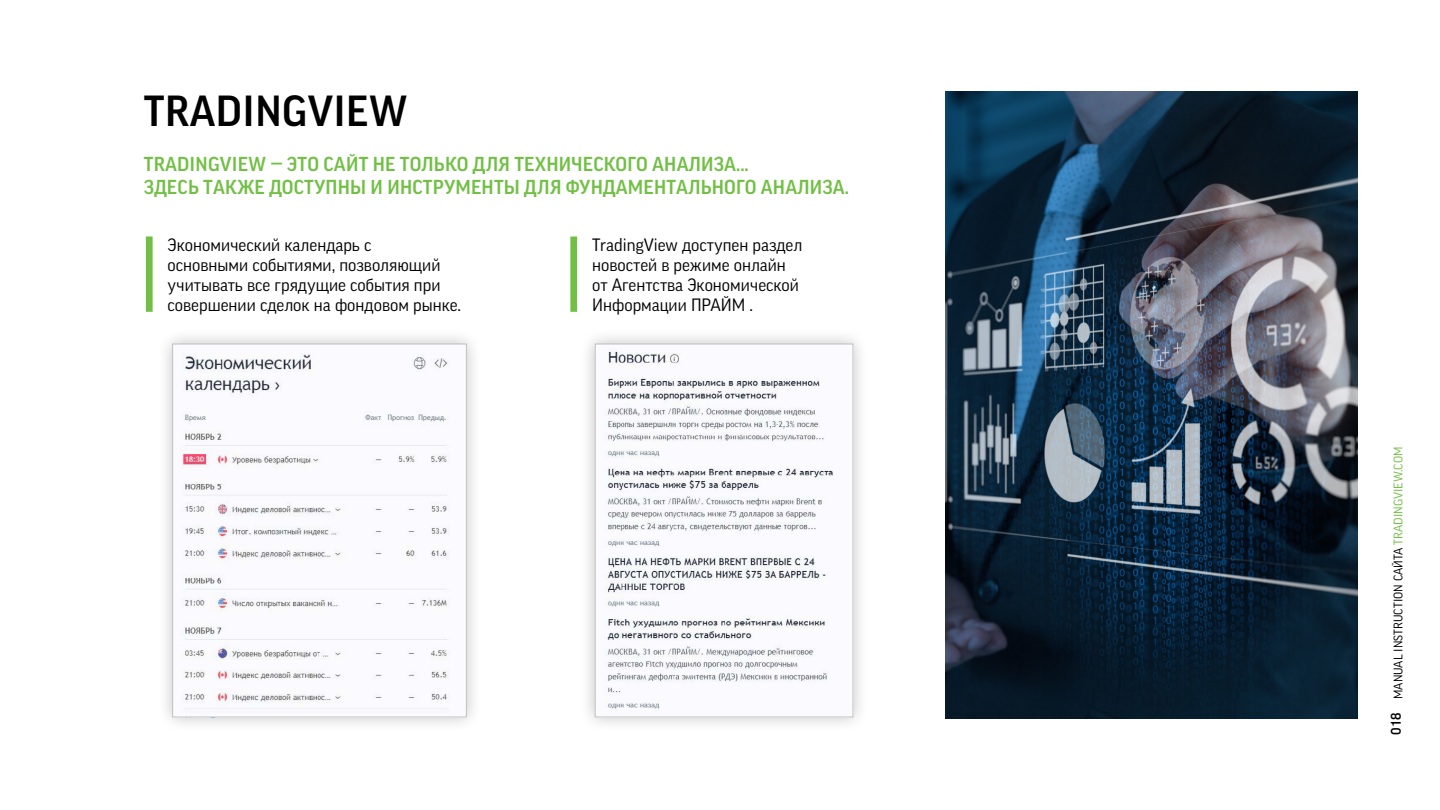
<style>
.page{position:relative;width:1440px;height:810px;background:#fff}
.page>*{position:absolute;margin:0;border:0;box-sizing:border-box;transform-origin:0 0}
.заг_титул{font:500 42px "Good Pro";letter-spacing:.01em;color:#000}
.t1{font:500 19.5px "Good Pro";letter-spacing:.01em;color:#71bf44}
.текст_1{font:17.25px/20.1px "Good Pro";color:#000}
.t2{font:12px "Good Pro";color:#000}
.s1{color:#71bf44}
</style>
<div class="page">
<div style="left:157px;top:328px;width:325px;height:405px;background:#000;opacity:.25"></div>
<img style="left:174px;top:346px;width:291px;height:369px">
<div style="left:172px;top:344px;width:295px;height:373px;border:1px solid #bfbfbf"></div>
<div style="left:579px;top:328px;width:290px;height:405px;background:#000;opacity:.25"></div>
<img style="left:597px;top:346px;width:254px;height:369px">
<div style="left:595px;top:344px;width:258px;height:373px;border:1px solid #bfbfbf"></div>
<div style="left:146px;top:237px;width:7px;height:75px;background:#71bf44"></div>
<div style="left:570px;top:237px;width:7px;height:75px;background:#71bf44"></div>
<img style="left:946px;top:91px;width:412px;height:628px">
<p class="заг_титул" style="left:144px;top:87px;width:265px">TRADINGVIEW</p>
<p class="t1" style="left:144px;top:153px;width:606px">TRADINGVIEW — ЭТО САЙТ НЕ ТОЛЬКО ДЛЯ ТЕХНИЧЕСКОГО АНАЛИЗА...</p>
<p class="t1" style="left:144px;top:176px;width:707px">ЗДЕСЬ ТАКЖЕ ДОСТУПНЫ И ИНСТРУМЕНТЫ ДЛЯ ФУНДАМЕНТАЛЬНОГО АНАЛИЗА.</p>
<p class="текст_1" style="left:168px;top:234px;width:205px">Экономический календарь с</p>
<p class="текст_1" style="left:168px;top:254px;width:274px">основными событиями, позволяющий</p>
<p class="текст_1" style="left:168px;top:275px;width:274px">учитывать все грядущие события при</p>
<p class="текст_1" style="left:168px;top:295px;width:295px">совершении сделок на фондовом рынке.</p>
<p class="текст_1" style="left:592px;top:234px;width:212px">TradingView доступен раздел</p>
<p class="текст_1" style="left:592px;top:254px;width:208px">новостей в режиме онлайн от Агентства Экономической<br>Информации ПРАЙМ .</p>
<p class="t2" style="left:1391px;top:735px;width:290px;rotate:-90deg"><sup>018</sup> MANUAL INSTRUCTION САЙТА <span class="s1">TRADINGVIEW.COM</span></p>
</div>
